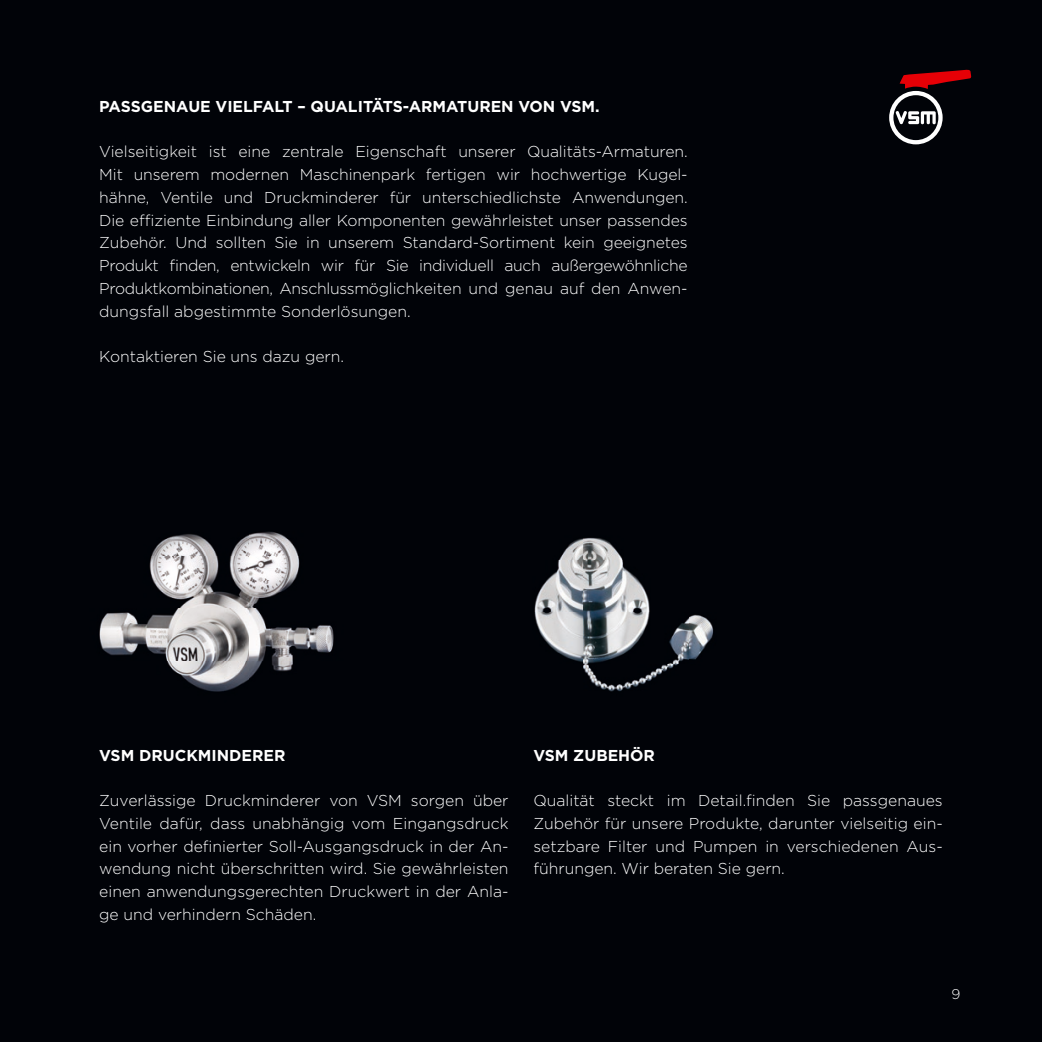
<style>
.page{position:relative;width:1042px;height:1042px;background:#010308}
.page>*{position:absolute;margin:0;border:0;box-sizing:border-box;transform-origin:0 0}
.t1{font:300 15.75px/22.8px "Gotham";color:#fff;text-align:justify}
.t2{font:700 15.75px "Gotham";color:#fff}
.t3{font:300 14px "Gotham";color:#fff}
</style>
<div class="page">
<img style="left:99px;top:531px;width:235px;height:161px">
<img style="left:534px;top:537px;width:179px;height:155px">
<svg style="left:889px;top:69px;width:82px;height:75px"></svg>
<p class="t2" style="left:99px;top:96px;width:502px">PASSGENAUE VIELFALT – QUALITÄTS-ARMATUREN VON VSM.</p>
<p class="t1" style="left:99px;top:140px;width:590px">Vielseitigkeit ist eine zentrale Eigenschaft unserer Qualitäts-Armaturen.<br>Mit unserem modernen Maschinenpark fertigen wir hochwertige Kugel&shy;hähne, Ventile und Druckminderer für unterschiedlichste Anwendungen.<br>Die effiziente Einbindung aller Komponenten gewährleistet unser passendes Zubehör. Und sollten Sie in unserem Standard-Sortiment kein geeignetes Produkt finden, entwickeln wir für Sie individuell auch außergewöhnliche Produktkombinationen, Anschlussmöglichkeiten und genau auf den Anwen&shy;dungsfall abgestimmte Sonderlösungen.</p>
<p class="t1" style="left:99px;top:345px;width:246px">Kontaktieren Sie uns dazu gern.</p>
<p class="t2" style="left:99px;top:744px;width:188px">VSM DRUCKMINDERER</p>
<p class="t1" style="left:99px;top:789px;width:411px">Zuverlässige Druckminderer von VSM sorgen über Ventile dafür, dass unabhängig vom Eingangsdruck ein vorher definierter Soll-Ausgangsdruck in der An&shy;wendung nicht überschritten wird. Sie gewährleisten einen anwendungsgerechten Druckwert in der Anla&shy;ge und verhindern Schäden.</p>
<p class="t2" style="left:533px;top:744px;width:123px">VSM ZUBEHÖR</p>
<p class="t1" style="left:533px;top:789px;width:411px">Qualität steckt im Detail.finden Sie passgenaues Zubehör für unsere Produkte, darunter vielseitig ein&shy;setzbare Filter und Pumpen in verschiedenen Aus&shy;führungen. Wir beraten Sie gern.</p>
<p class="t3" style="left:951px;top:985px;width:10px">9</p>
</div>
